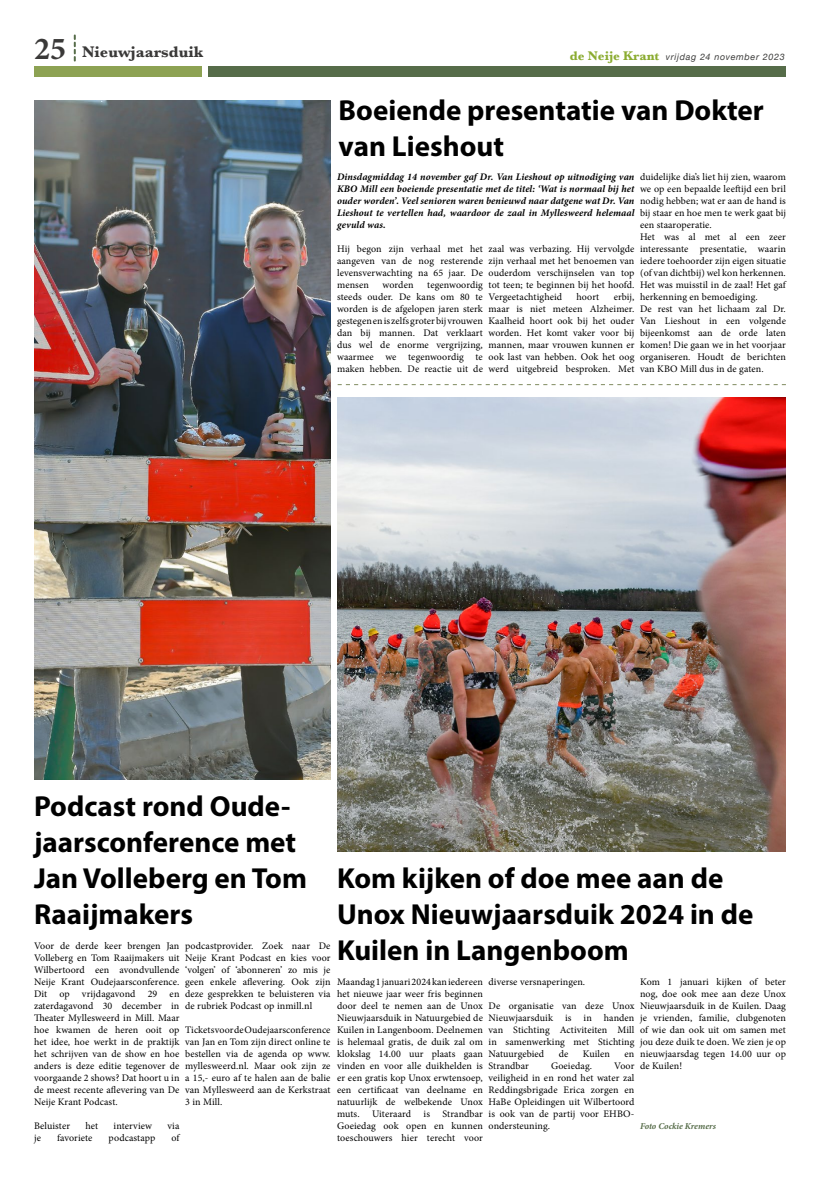
<style>
.page{position:relative;width:820px;height:1177px;background:#fff}
.page>*{position:absolute;margin:0;border:0;box-sizing:border-box;transform-origin:0 0}
.t1{font:700 29px/36px "Myriad Pro";color:#000}
.t2{font:700 16px "Baskerville";color:#3a3938}
.t3{font:10px/12px "Minion Pro";letter-spacing:.01em;color:#000;text-align:justify}
.t4{font:italic 700 10px/12px "Minion Pro";letter-spacing:.01em;color:#000;text-align:justify}
.t5{font:italic 9px "Helvetica Neue";letter-spacing:.07em;color:#3c3c3b}
.t6{font:italic 700 9px "Minion Pro";letter-spacing:-.005em;color:#566c49}
.s1{font-family:"Minion Pro";font-size:32px}
.s2{font-family:"Baskerville";font-weight:700;font-style:normal;font-size:13px;color:#8bac31}
</style>
<div class="page">
<div style="left:34px;top:66px;width:167px;height:11px;background:#8da253"></div>
<svg style="left:74px;top:35px;width:2px;height:26px"></svg>
<div style="left:208px;top:66px;width:577px;height:11px;background:#566c49"></div>
<svg style="left:337px;top:384px;width:448px;height:1px"></svg>
<img style="left:34px;top:101px;width:296px;height:679px">
<img style="left:337px;top:397px;width:448px;height:454px">
<h2 class="t2" style="left:34px;top:41px;width:171px"><span class="s1">25</span> Nieuwjaarsduik</h2>
<p class="t5" style="left:569px;top:50px;width:216px"><span class="s2">de Neije Krant</span> vrijdag 24 november 2023</p>
<h1 class="t1" style="left:338px;top:91px;width:426px">Boeiende presentatie van Dokter van Lieshout</h1>
<p class="t4" style="left:337px;top:171px;width:299px">Dinsdagmiddag 14 november gaf Dr. Van Lieshout op uitnodiging van KBO Mill een boeiende presentatie met de titel: ‘Wat is normaal bij het ouder worden’. Veel senioren waren benieuwd naar datgene wat Dr. Van Lieshout te vertellen had, waardoor de zaal in Myllesweerd helemaal gevuld was.</p>
<p class="t3" style="left:337px;top:243px;width:147px">Hij begon zijn verhaal met het aangeven van de nog resterende levensverwachting na 65 jaar. De mensen</p>
<p class="t3" style="left:639px;top:171px;width:147px;text-align:left">duidelijke dia’s liet hij zien, waarom we op een bepaalde leeftijd een bril nodig hebben; wat er aan de hand is bij staar en hoe men te werk gaat bij een staaroperatie.<br>Het was al met al een zeer interessante presentatie, waarin iedere toehoorder zijn eigen situatie (of van dichtbij) wel kon herkennen.<br>Het was muisstil in de zaal! Het gaf herkenning en bemoediging.<br>De rest van het lichaam zal Dr.<br>Van Lieshout in een volgende bijeenkomst aan de orde laten komen! Die gaan we in het voorjaar organiseren. Houdt de berichten van KBO Mill dus in de gaten.</p>
<p class="t3" style="left:488px;top:243px;width:147px">zaal was verbazing. Hij vervolgde zijn verhaal met het benoemen van ouderdom verschijnselen van top tot teen; te beginnen bij het hoofd.<br>Vergeetachtigheid</p>
<p class="t3" style="left:337px;top:279px;width:147px;text-indent:90px">tegenwoordig steeds ouder. De kans om 80 te worden is de afgelopen jaren sterk gestegen en is zelfs groter bij vrouwen dan bij mannen. Dat verklaart dus wel de enorme vergrijzing, waarmee we tegenwoordig te maken hebben. De reactie uit de</p>
<p class="t3" style="left:382px;top:279px;width:32px">worden</p>
<p class="t3" style="left:488px;top:291px;width:147px;text-indent:125px">erbij, maar is niet meteen Alzheimer.<br>Kaalheid hoort ook bij het ouder worden. Het komt vaker voor bij mannen, maar vrouwen kunnen er ook last van hebben. Ook het oog werd uitgebreid besproken. Met</p>
<p class="t3" style="left:576px;top:291px;width:24px">hoort</p>
<h1 class="t1" style="left:34px;top:787px;width:274px">Podcast rond Oude&shy;jaarsconference met<br>Jan Volleberg en Tom<br>Raaijmakers</h1>
<p class="t3" style="left:34px;top:939px;width:147px">Voor de derde keer brengen Jan Volleberg en Tom Raaijmakers uit Wilbertoord een avondvullende Neije Krant Oudejaarsconference.<br>Dit op vrijdagavond 29 en zaterdagavond 30 december in Theater Myllesweerd in Mill. Maar hoe kwamen de heren ooit op het idee, hoe werkt in de praktijk het schrijven van de show en hoe anders is deze editie tegenover de voorgaande 2 shows? Dat hoort u in de meest recente aflevering van De Neije Krant Podcast.</p>
<p class="t3" style="left:34px;top:1119px;width:38px">Beluister</p>
<p class="t3" style="left:85px;top:1119px;width:14px">het</p>
<p class="t3" style="left:113px;top:1119px;width:40px">interview</p>
<p class="t3" style="left:167px;top:1119px;width:13px">via</p>
<p class="t3" style="left:34px;top:1131px;width:8px">je</p>
<p class="t3" style="left:57px;top:1131px;width:37px">favoriete</p>
<p class="t3" style="left:109px;top:1131px;width:48px">podcastapp</p>
<p class="t3" style="left:171px;top:1131px;width:10px">of</p>
<h1 class="t1" style="left:337px;top:859px;width:418px">Kom kijken of doe mee aan de<br>Unox Nieuwjaarsduik 2024 in de<br>Kuilen in Langenboom</h1>
<p class="t3" style="left:337px;top:975px;width:147px">Maandag 1 januari 2024 kan iedereen het nieuwe jaar weer fris beginnen door deel te nemen aan de Unox Nieuwjaarsduik in Natuurgebied de Kuilen in Langenboom. Deelnemen is helemaal gratis, de duik zal om klokslag 14.00 uur plaats gaan vinden en voor alle duikhelden is er een gratis kop Unox erwtensoep, een certificaat van deelname en natuurlijk de welbekende Unox muts.</p>
<p class="t3" style="left:185px;top:939px;width:147px">podcastprovider. Zoek naar De Neije Krant Podcast en kies voor ‘volgen’ of ‘abonneren’ zo mis je geen enkele aflevering. Ook zijn deze gesprekken te beluisteren via de rubriek Podcast op inmill.nl</p>
<p class="t3" style="left:185px;top:1023px;width:147px">Tickets voor de Oudejaarsconference van Jan en Tom zijn direct online te bestellen via de agenda op www. myllesweerd.nl. Maar ook zijn ze a 15,- euro af te halen aan de balie van Myllesweerd aan de Kerkstraat 3 in Mill.</p>
<p class="t3" style="left:639px;top:975px;width:147px">Kom 1 januari kijken of beter nog, doe ook mee aan deze Unox Nieuwjaarsduik in de Kuilen. Daag je vrienden, familie, clubgenoten of wie dan ook uit om samen met jou deze duik te doen. We zien je op nieuwjaarsdag tegen 14.00 uur op de Kuilen!</p>
<p class="t3" style="left:488px;top:975px;width:98px">diverse versnaperingen.</p>
<p class="t3" style="left:488px;top:999px;width:147px">De organisatie van deze Unox Nieuwjaarsduik is in handen van Stichting Activiteiten Mill in samenwerking met Stichting Natuurgebied</p>
<p class="t3" style="left:558px;top:1047px;width:11px">de</p>
<p class="t3" style="left:582px;top:1047px;width:29px">Kuilen</p>
<p class="t3" style="left:624px;top:1047px;width:11px">en</p>
<p class="t3" style="left:488px;top:1059px;width:42px">Strandbar</p>
<p class="t3" style="left:550px;top:1059px;width:43px">Goeiedag.</p>
<p class="t3" style="left:488px;top:1059px;width:147px;text-indent:125px">Voor veiligheid in en rond het water zal Reddingsbrigade Erica zorgen en HaBe Opleidingen uit Wilbertoord is ook van de partij voor EHBO&shy;ondersteuning.</p>
<p class="t3" style="left:337px;top:1107px;width:147px;text-indent:105px">Strandbar Goeiedag ook open en kunnen toeschouwers hier terecht voor</p>
<p class="t3" style="left:372px;top:1107px;width:40px">Uiteraard</p>
<p class="t3" style="left:423px;top:1107px;width:8px">is</p>
<p class="t6" style="left:639px;top:1119px;width:77px">Foto Cockie Kremers</p>
</div>
